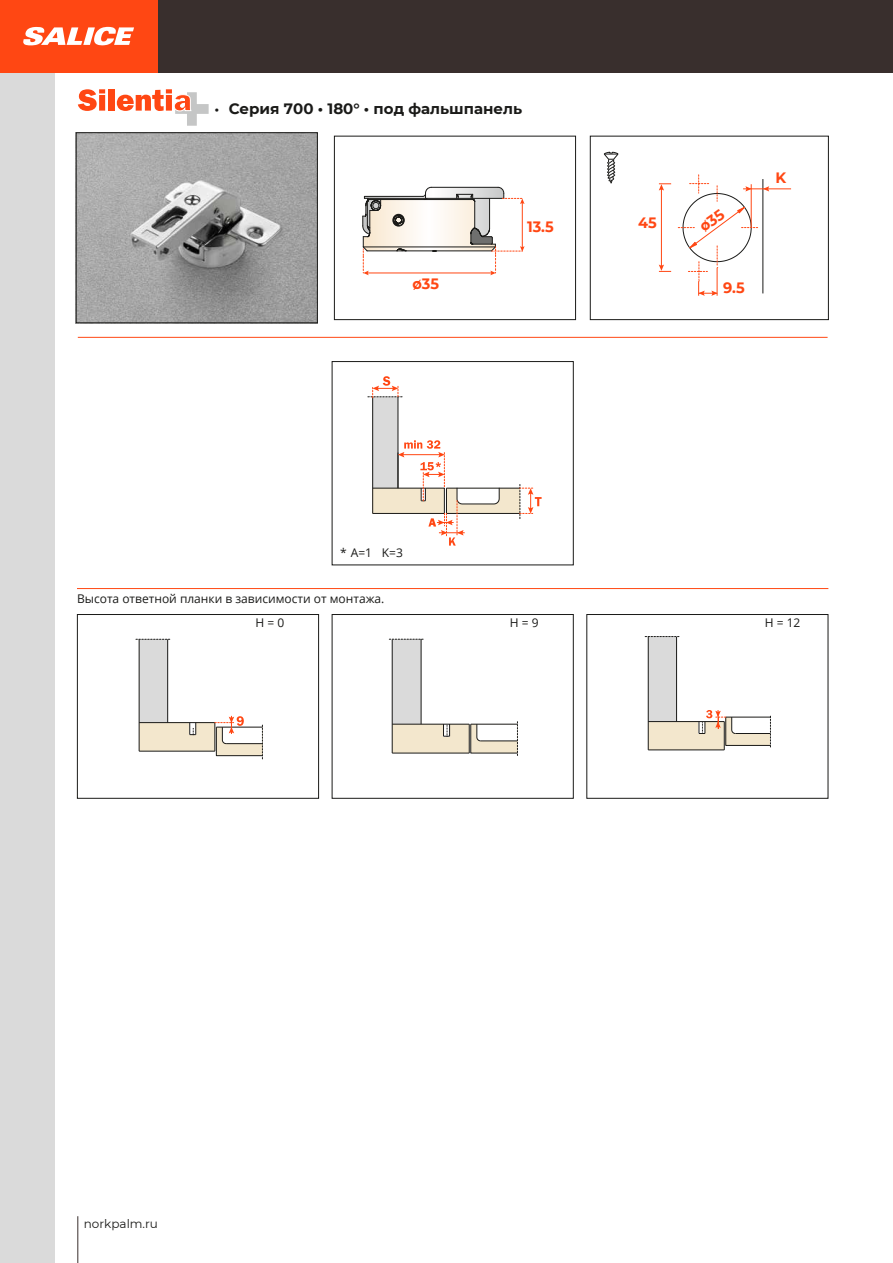
<style>
.page{position:relative;width:893px;height:1263px;background:#fff}
.page>*{position:absolute;margin:0;border:0;box-sizing:border-box;transform-origin:0 0}
.t1{font:700 15px "Montserrat";color:#1a1a18}
.t2{font:700 15px "Montserrat";color:#ff4713}
.t3{font:12px "Open Sans";color:#1a1a18}
.t4{font:12px "Montserrat";color:#1a1a18}
.s1{font-family:"Myriad Pro";font-weight:400}
</style>
<div class="page">
<div style="left:0;top:0;width:54px;height:1263px;background:#dadada"></div>
<div style="left:0;top:0;width:893px;height:72px;background:#392f2d"></div>
<div style="left:0;top:0;width:157px;height:72px;background:#ff4713"></div>
<svg style="left:23px;top:27px;width:111px;height:18px"></svg>
<hr style="left:78px;top:337px;width:750px;height:1px;background:#ff4713">
<svg style="left:78px;top:89px;width:27px;height:22px"></svg>
<div style="left:108px;top:90px;width:6px;height:21px;background:#ff4713"></div>
<svg style="left:117px;top:89px;width:92px;height:37px"></svg>
<hr style="left:78px;top:1216px;width:1px;height:47px;background:#392f2d">
<svg style="left:362px;top:187px;width:163px;height:88px"></svg>
<div style="left:334px;top:136px;width:242px;height:184px;border:1px solid #1a1a18"></div>
<div style="left:590px;top:136px;width:239px;height:184px;border:1px solid #1a1a18"></div>
<img style="left:78px;top:134px;width:238px;height:187px">
<div style="left:76px;top:132px;width:242px;height:191px;border:1px solid #1a1a18"></div>
<div style="left:392px;top:724px;width:77px;height:29px;background:#f3e7cd"></div>
<div style="left:392px;top:639px;width:29px;height:85px;background:#dadada"></div>
<svg style="left:389px;top:639px;width:35px;height:1px"></svg>
<hr style="left:392px;top:639px;width:1px;height:114px;background:#1a1a18">
<hr style="left:392px;top:724px;width:77px;height:1px;background:#1a1a18">
<hr style="left:392px;top:753px;width:77px;height:1px;background:#1a1a18">
<hr style="left:421px;top:639px;width:1px;height:85px;background:#1a1a18">
<svg style="left:469px;top:721px;width:49px;height:34px"></svg>
<svg style="left:443px;top:724px;width:7px;height:13px"></svg>
<div style="left:332px;top:614px;width:242px;height:185px;border:1px solid #1a1a18"></div>
<div style="left:446px;top:488px;width:74px;height:25px;background:#f3e7cd"></div>
<div style="left:373px;top:397px;width:25px;height:91px;background:#dadada"></div>
<hr style="left:372px;top:397px;width:1px;height:116px;background:#1a1a18">
<hr style="left:398px;top:397px;width:1px;height:91px;background:#1a1a18">
<hr style="left:446px;top:488px;width:74px;height:1px;background:#1a1a18">
<hr style="left:446px;top:513px;width:74px;height:1px;background:#1a1a18">
<svg style="left:519px;top:484px;width:23px;height:35px"></svg>
<svg style="left:368px;top:376px;width:35px;height:22px"></svg>
<svg style="left:372px;top:440px;width:128px;height:106px"></svg>
<div style="left:332px;top:361px;width:242px;height:204px;border:1px solid #1a1a18"></div>
<hr style="left:77px;top:588px;width:751px;height:1px;background:#ff4713">
<div style="left:139px;top:723px;width:75px;height:28px;background:#f3e7cd"></div>
<div style="left:139px;top:639px;width:29px;height:83px;background:#dadada"></div>
<svg style="left:136px;top:639px;width:35px;height:1px"></svg>
<hr style="left:139px;top:639px;width:1px;height:112px;background:#1a1a18">
<hr style="left:139px;top:722px;width:76px;height:1px;background:#1a1a18">
<hr style="left:139px;top:751px;width:76px;height:1px;background:#1a1a18">
<hr style="left:167px;top:639px;width:1px;height:84px;background:#1a1a18">
<svg style="left:189px;top:723px;width:7px;height:12px"></svg>
<svg style="left:214px;top:716px;width:49px;height:43px"></svg>
<div style="left:77px;top:614px;width:242px;height:185px;border:1px solid #1a1a18"></div>
<div style="left:648px;top:721px;width:76px;height:29px;background:#f3e7cd"></div>
<div style="left:648px;top:636px;width:28px;height:85px;background:#dadada"></div>
<svg style="left:645px;top:636px;width:35px;height:1px"></svg>
<hr style="left:648px;top:636px;width:1px;height:114px;background:#1a1a18">
<hr style="left:648px;top:721px;width:76px;height:1px;background:#1a1a18">
<hr style="left:648px;top:749px;width:76px;height:1px;background:#1a1a18">
<hr style="left:676px;top:637px;width:1px;height:84px;background:#1a1a18">
<svg style="left:699px;top:710px;width:72px;height:40px"></svg>
<div style="left:586px;top:614px;width:242px;height:185px;border:1px solid #1a1a18"></div>
<svg style="left:603px;top:151px;width:16px;height:33px"></svg>
<hr style="left:743px;top:188px;width:48px;height:1px;background:#ff4713">
<hr style="left:661px;top:188px;width:1px;height:79px;background:#ff4713">
<svg style="left:659px;top:265px;width:12px;height:7px"></svg>
<svg style="left:659px;top:183px;width:12px;height:7px"></svg>
<svg style="left:678px;top:175px;width:91px;height:121px"></svg>
<p class="t1" style="left:215px;top:98px;width:309px"><span class="s1">•</span> Серия 700 • 180° • под фальшпанель</p>
<p class="t2" style="left:412px;top:273px;width:28px">ø35</p>
<p class="t2" style="left:527px;top:216px;width:28px">13.5</p>
<p class="t2" style="left:638px;top:212px;width:20px">45</p>
<p class="t2" style="left:776px;top:167px;width:12px">K</p>
<p class="t2" style="left:723px;top:277px;width:23px">9.5</p>
<p class="t3" style="left:340px;top:544px;width:64px">* A=1 K=3</p>
<p class="t3" style="left:77px;top:590px;width:309px">Высота ответной планки в зависимости от монтажа.</p>
<p class="t3" style="left:255px;top:614px;width:30px">H=0</p>
<p class="t3" style="left:510px;top:614px;width:30px">H=9</p>
<p class="t3" style="left:765px;top:614px;width:37px">H=12</p>
<p class="t4" style="left:84px;top:1215px;width:76px">norkpalm.ru</p>
</div>
